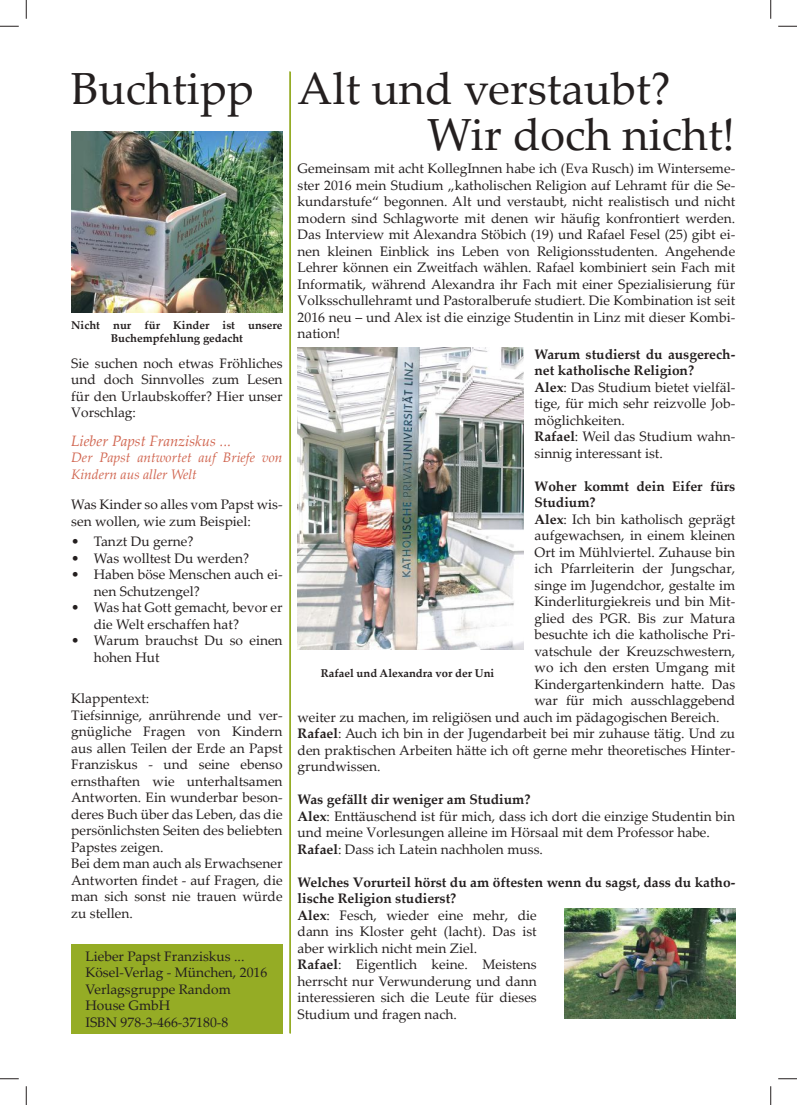
<style>
.page{position:relative;width:797px;height:1105px;background:#fff}
.page>*{position:absolute;margin:0;border:0;box-sizing:border-box;transform-origin:0 0}
.t1{font:45px/45.6px "Palatino Linotype";color:#241f1f}
.t2{font:italic 15px "Palatino Linotype";color:#d16651}
.t3{font:13.75px/16.5px "Palatino Linotype";color:#241f1f}
.t4{font:italic 13.75px/16.5px "Palatino Linotype";color:#d16651}
.t5{font:700 13.75px "Palatino Linotype";color:#241f1f}
.t6{font:700 11.25px/13.5px "Palatino Linotype";color:#241f1f;text-align:center}
.s1{font-weight:700}
</style>
<div class="page">
<img style="left:297px;top:348px;width:227px;height:301px">
<img style="left:564px;top:909px;width:171px;height:109px">
<img style="left:71px;top:131px;width:211px;height:181px">
<div style="left:71px;top:944px;width:211px;height:90px;background:#95ac25"></div>
<svg style="left:289px;top:71px;width:2px;height:963px;background:#a1b53d"></svg>
<svg style="left:0;top:25px;width:19px;height:2px"></svg>
<svg style="left:778px;top:25px;width:19px;height:2px"></svg>
<svg style="left:0;top:1078px;width:19px;height:1px"></svg>
<svg style="left:778px;top:1078px;width:19px;height:1px"></svg>
<svg style="left:25px;top:0;width:2px;height:19px"></svg>
<svg style="left:25px;top:1086px;width:2px;height:19px"></svg>
<svg style="left:770px;top:0;width:1px;height:19px"></svg>
<svg style="left:770px;top:1086px;width:1px;height:19px"></svg>
<h1 class="t1" style="left:71px;top:64px;width:184px">Buchtipp</h1>
<p class="t6" style="left:71px;top:318px;width:213px">Nicht nur für Kinder ist unsere<br>Buchempfehlung gedacht</p>
<p class="t3" style="left:71px;top:354px;width:213px;text-align:justify">Sie suchen noch etwas Fröhliches und doch Sinnvolles zum Lesen für den Urlaubskoffer? Hier unser Vorschlag:</p>
<p class="t2" style="left:71px;top:430px;width:161px">Lieber Papst Franziskus ...</p>
<p class="t4" style="left:71px;top:449px;width:213px">Der Papst antwortet auf Briefe von<br>Kindern aus aller Welt</p>
<p class="t3" style="left:71px;top:496px;width:213px">Was Kinder so alles vom Papst wis&shy;sen wollen, wie zum Beispiel:</p>
<p class="t3" style="left:94px;top:532px;width:190px">Tanzt Du gerne?<br>Was wolltest Du werden?<br>Haben böse Menschen auch ei&shy;nen Schutzengel?<br>Was hat Gott gemacht, bevor er die Welt erschaffen hat?<br>Warum brauchst Du so einen hohen Hut</p>
<p class="t3" style="left:71px;top:690px;width:213px">Klappentext:<br>Tiefsinnige, anrührende und ver&shy;gnügliche Fragen von Kindern aus allen Teilen der Erde an Papst<br>Franziskus - und seine ebenso ernsthaften wie unterhaltsamen<br>Antworten. Ein wunderbar beson&shy;deres Buch über das Leben, das die persönlichsten Seiten des beliebten<br>Papstes zeigen.<br>Bei dem man auch als Erwachsener<br>Antworten findet - auf Fragen, die man sich sonst nie trauen würde zu stellen.</p>
<p class="t3" style="left:71px;top:532px;width:10px;text-align:justify">• • •</p>
<p class="t3" style="left:71px;top:598px;width:10px">•</p>
<p class="t3" style="left:71px;top:631px;width:10px">•</p>
<p class="t3" style="left:85px;top:947px;width:183px">Lieber Papst Franziskus ...<br>Kösel-Verlag - München, 2016<br>Verlagsgruppe Random<br>House GmbH<br>ISBN 978-3-466-37180-8</p>
<h1 class="t1" style="left:427px;top:64px;width:310px;text-indent:-129px">Alt und verstaubt?<br>Wir doch nicht!</h1>
<p class="t3" style="left:297px;top:160px;width:439px;text-align:justify">Gemeinsam mit acht KollegInnen habe ich (Eva Rusch) im Winterseme&shy;ster 2016 mein Studium „katholischen Religion auf Lehramt für die Se&shy;kundarstufe“ begonnen. Alt und verstaubt, nicht realistisch und nicht modern sind Schlagworte mit denen wir häufig konfrontiert werden.<br>Das Interview mit Alexandra Stöbich (19) und Rafael Fesel (25) gibt ei&shy;nen kleinen Einblick ins Leben von Religionsstudenten. Angehende Lehrer können ein Zweitfach wählen. Rafael kombiniert sein Fach mit Informatik, während Alexandra ihr Fach mit einer Spezialisierung für Volksschullehramt und Pastoralberufe studiert. Die Kombination ist seit 2016 neu – und Alex ist die einzige Studentin in Linz mit dieser Kombi&shy;nation!</p>
<p class="t3" style="left:534px;top:345px;width:202px"><span class="s1">Warum studierst du ausgerech&shy;net katholische Religion?<br>Alex</span>: Das Studium bietet vielfäl&shy;tige, für mich sehr reizvolle Job&shy;möglichkeiten.<br><span class="s1">Rafael</span>: Weil das Studium wahn&shy;sinnig interessant ist.</p>
<p class="t5" style="left:534px;top:476px;width:202px">Woher kommt dein Eifer fürs</p>
<p class="t5" style="left:534px;top:493px;width:63px">Studium?</p>
<p class="t3" style="left:534px;top:510px;width:202px"><span class="s1">Alex</span>: Ich bin katholisch geprägt</p>
<p class="t3" style="left:534px;top:526px;width:202px">aufgewachsen, in einem kleinen</p>
<p class="t3" style="left:534px;top:543px;width:202px">Ort im Mühlviertel. Zuhause bin</p>
<p class="t3" style="left:534px;top:559px;width:202px">ich Pfarrleiterin der Jungschar,</p>
<p class="t3" style="left:534px;top:576px;width:202px">singe im Jugendchor, gestalte im</p>
<p class="t3" style="left:534px;top:592px;width:202px">Kinderliturgiekreis und bin Mit-</p>
<p class="t3" style="left:534px;top:609px;width:202px">glied des PGR. Bis zur Matura</p>
<p class="t3" style="left:534px;top:625px;width:202px">besuchte ich die katholische Pri-</p>
<p class="t3" style="left:534px;top:642px;width:202px">vatschule der Kreuzschwestern,</p>
<p class="t3" style="left:534px;top:658px;width:202px">wo ich den ersten Umgang mit</p>
<p class="t3" style="left:534px;top:675px;width:202px">Kindergartenkindern hatte. Das</p>
<p class="t3" style="left:534px;top:691px;width:202px">war für mich ausschlaggebend</p>
<p class="t3" style="left:297px;top:708px;width:423px">weiter zu machen, im religiösen und auch im pädagogischen Bereich.</p>
<p class="t3" style="left:297px;top:724px;width:439px"><span class="s1">Rafael</span>: Auch ich bin in der Jugendarbeit bei mir zuhause tätig. Und zu</p>
<p class="t3" style="left:297px;top:741px;width:439px">den praktischen Arbeiten hätte ich oft gerne mehr theoretisches Hinter-</p>
<p class="t3" style="left:297px;top:757px;width:84px">grundwissen.</p>
<p class="t3" style="left:297px;top:790px;width:439px"><span class="s1">Was gefällt dir weniger am Studium?<br>Alex</span>: Enttäuschend ist für mich, dass ich dort die einzige Studentin bin und meine Vorlesungen alleine im Hörsaal mit dem Professor habe.<br><span class="s1">Rafael</span>: Dass ich Latein nachholen muss.</p>
<p class="t3" style="left:297px;top:873px;width:439px"><span class="s1">Welches Vorurteil hörst du am öftesten wenn du sagst, dass du katho&shy;lische Religion studierst?<br>Alex</span>: Fesch, wieder eine mehr, die<br>dann ins Kloster geht (lacht). Das ist<br>aber wirklich nicht mein Ziel.<br><span class="s1">Rafael</span>: Eigentlich keine. Meistens<br>herrscht nur Verwunderung und dann<br>interessieren sich die Leute für dieses<br>Studium und fragen nach.</p>
<p class="t6" style="left:321px;top:666px;width:175px">Rafael und Alexandra vor der Uni</p>
</div>
